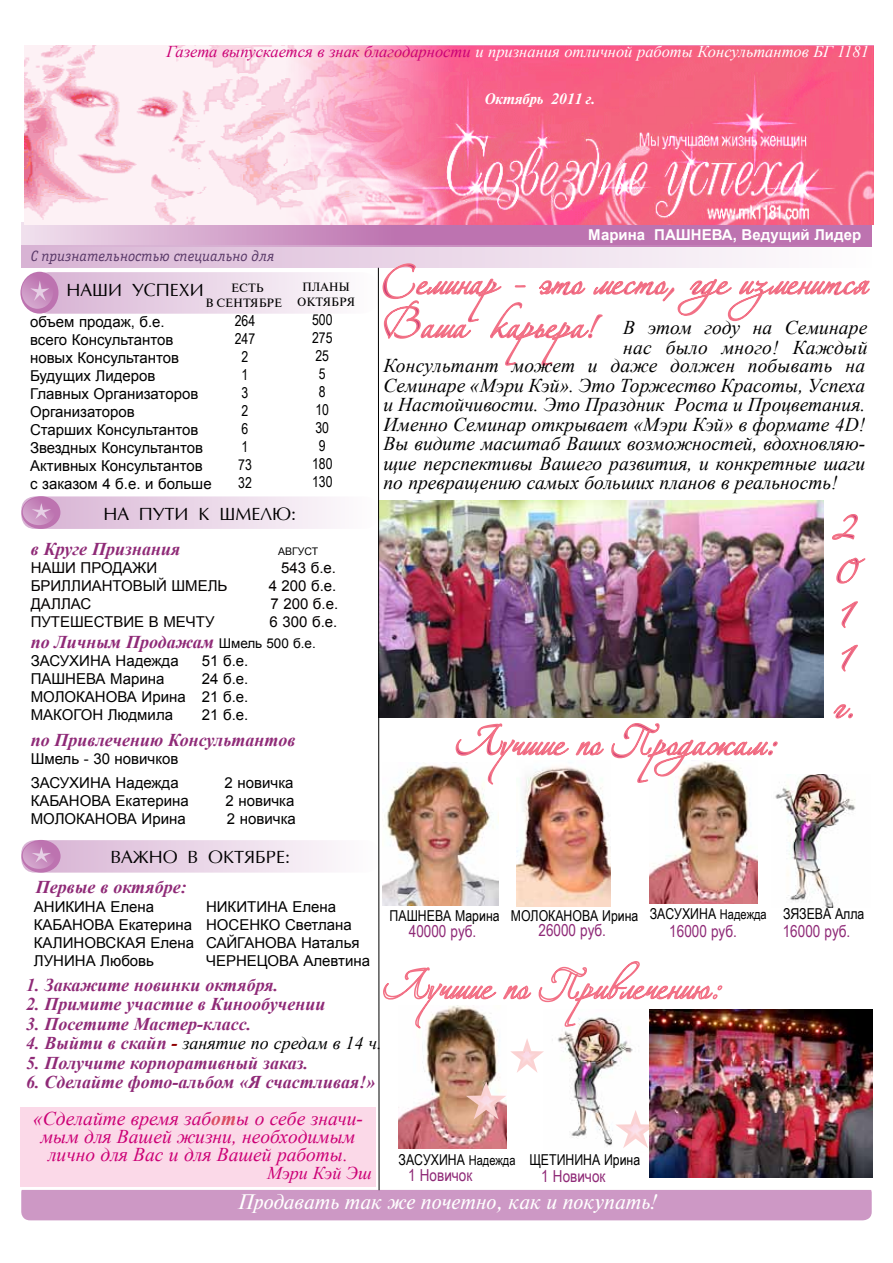
<style>
.page{position:relative;width:893px;height:1263px;background:#fff}
.page>*{position:absolute;margin:0;border:0;box-sizing:border-box;transform-origin:0 0}
.t1{font:54px/43.5px "Zeferino Three";color:#ca3f79;text-align:justify}
.t2{font:italic 21px "Newton C";color:#fff}
.t3{font:italic 19.5px "Times New Roman";color:#000}
.t4{font:italic 19.5px/18px "Times New Roman";color:#cb0075;text-align:center}
.t5{font:italic 700 18px "Times New Roman";color:#8f2a77}
.t6{font:18px "AG Opt Cyrillic Normal";color:#000}
.t7{font:italic 18px "Times New Roman";color:#000}
.t8{font:italic 18px "Times New Roman";color:#cb0075}
.t9{font:italic 16.5px "Times New Roman";color:#fff}
.t10{font:16.5px "Arial Narrow";color:#8f2a77}
.t11{font:italic 700 15.15px "Newton C";color:#fff}
.t12{font:15px/18px "Arial";color:#000}
.t13{font:15px/24px "Arial";color:#000101}
.t14{font:15px/18px "Arial Narrow";color:#000;text-align:center}
.t15{font:15px "Arial";color:#040100}
.t16{font:italic 15px "Officina Serif C";color:#583867}
.t17{font:700 15px "Arial";color:#fff}
.t18{font:12px/15px "Newton C";color:#000}
.t19{font:10.5px "Arial";letter-spacing:.11em;color:#000}
.s1{color:#cb0075}
.s2{font-family:"Arial";font-weight:400;font-style:normal;font-size:13.5px;color:#000101}
.s3{font-size:13.5px}
.s4{font-weight:700;color:#8f2a77}
.s5{font-weight:700;color:#8f0000}
.s6{font-weight:700;color:#db4d64}
</style>
<div class="page">
<svg style="left:21px;top:223px;width:851px;height:22px;background:#c88bbd"></svg>
<div style="left:21px;top:245px;width:851px;height:22px;background:linear-gradient(to right,#d7b2d3,#fefefe)"></div>
<img style="left:449px;top:47px;width:424px;height:178px">
<img style="left:24px;top:46px;width:425px;height:179px">
<img style="left:21px;top:258px;width:851px;height:962px">
<img style="left:649px;top:1009px;width:224px;height:168px">
<p class="t9" style="left:167px;top:40px;width:704px"><span class="s1">Газета выпускается в знак благодарности</span> и признания отличной работы Консультантов БГ 1181</p>
<p class="t11" style="left:485px;top:90px;width:112px">Октябрь 2011 г.</p>
<p class="t16" style="left:31px;top:248px;width:245px">С признательностью специально для</p>
<p class="t6" style="left:66px;top:281px;width:139px">НАШИ УСПЕХИ</p>
<p class="t18" style="left:205px;top:280px;width:78px;text-indent:26px">ЕСТЬ<br>в СЕНТЯБРЕ</p>
<p class="t18" style="left:297px;top:279px;width:59px;text-align:center">ПЛАНЫ<br>ОКтЯБРЯ</p>
<p class="t12" style="left:30px;top:313px;width:183px">объем продаж, б.е.<br>всего Консультантов новых Консультантов<br>Будущих Лидеров<br>Главных Организаторов<br>Организаторов<br>Старших Консультантов<br>Звездных Консультантов<br>Активных Консультантов с заказом 4 б.е. и больше</p>
<p class="t14" style="left:235px;top:311px;width:22px">264<br>247<br>2<br>1<br>3<br>2<br>6<br>1<br>73<br>32</p>
<p class="t14" style="left:312px;top:310px;width:22px">500<br>275<br>25<br>5<br>8<br>10<br>30<br>9<br>180<br>130</p>
<p class="t6" style="left:103px;top:504px;width:49px">На пути</p>
<p class="t6" style="left:199px;top:504px;width:99px">к Шмелю:</p>
<p class="t5" style="left:31px;top:536px;width:151px">в Круге Признания</p>
<p class="t19" style="left:278px;top:544px;width:42px">август</p>
<p class="t15" style="left:31px;top:557px;width:128px">НАШИ ПРОДАЖИ</p>
<p class="t15" style="left:281px;top:557px;width:56px">543 б.е.</p>
<p class="t15" style="left:31px;top:575px;width:21px">Бриллиан</p>
<p class="t15" style="left:113px;top:575px;width:116px">товый Шмель</p>
<p class="t15" style="left:269px;top:575px;width:69px">4 200 б.е.</p>
<p class="t15" style="left:31px;top:593px;width:22px">Даллас</p>
<p class="t15" style="left:270px;top:593px;width:69px">7 200 б.е.</p>
<p class="t15" style="left:31px;top:611px;width:185px">Путеш естви е в Мечту</p>
<p class="t15" style="left:270px;top:611px;width:69px">6 300 б.е.</p>
<p class="t5" style="left:31px;top:629px;width:287px">по Личным Продажам <span class="s2">Шмель 500 б.е.</span></p>
<p class="t13" style="left:31px;top:648px;width:60px">Засухина</p>
<p class="t13" style="left:115px;top:648px;width:65px">Надежда</p>
<p class="t13" style="left:202px;top:648px;width:48px">51 б.е.</p>
<p class="t13" style="left:31px;top:666px;width:23px">Пашн</p>
<p class="t13" style="left:76px;top:666px;width:90px">ева Марина</p>
<p class="t13" style="left:202px;top:666px;width:48px">24 б.е.</p>
<p class="t13" style="left:31px;top:684px;width:24px">Молокано</p>
<p class="t13" style="left:117px;top:684px;width:132px">ва Ирина 21 б.е.</p>
<p class="t13" style="left:31px;top:702px;width:12px">Макогон</p>
<p class="t13" style="left:108px;top:702px;width:67px">Людмила</p>
<p class="t13" style="left:202px;top:702px;width:48px">21 б.е.</p>
<p class="t5" style="left:31px;top:727px;width:266px">по Привлечению Консультантов</p>
<p class="t13" style="left:31px;top:747px;width:149px">Шмель - 30 новичков<br>Засухина</p>
<p class="t13" style="left:115px;top:771px;width:65px">Надежда</p>
<p class="t13" style="left:225px;top:771px;width:70px">2 новичка</p>
<p class="t13" style="left:31px;top:789px;width:11px">кабано</p>
<p class="t13" style="left:91px;top:789px;width:99px">ва Екатерина</p>
<p class="t13" style="left:226px;top:789px;width:70px">2 новичка</p>
<p class="t13" style="left:31px;top:807px;width:156px">МОЛОКАНОВА Ирина</p>
<p class="t13" style="left:227px;top:807px;width:70px">2 новичка</p>
<p class="t6" style="left:110px;top:848px;width:181px">ВАЖНО В ОКТЯБРЕ:</p>
<p class="t5" style="left:36px;top:875px;width:152px">Первые в октябре:</p>
<p class="t12" style="left:34px;top:897px;width:22px">Аникина</p>
<p class="t12" style="left:110px;top:897px;width:45px">Елена</p>
<p class="t12" style="left:34px;top:915px;width:21px">Кабано</p>
<p class="t12" style="left:95px;top:915px;width:99px">ва Екатерина</p>
<p class="t12" style="left:34px;top:933px;width:21px">Калино</p>
<p class="t12" style="left:96px;top:933px;width:21px">вска</p>
<p class="t12" style="left:135px;top:933px;width:61px">я Елена</p>
<p class="t12" style="left:34px;top:951px;width:31px">Лунина</p>
<p class="t12" style="left:100px;top:951px;width:55px">Любовь</p>
<p class="t12" style="left:206px;top:897px;width:22px">Ники</p>
<p class="t12" style="left:247px;top:897px;width:21px">тина</p>
<p class="t12" style="left:293px;top:897px;width:45px">Елена</p>
<p class="t12" style="left:206px;top:915px;width:55px">Носенко</p>
<p class="t12" style="left:285px;top:915px;width:68px">Светлана</p>
<p class="t12" style="left:206px;top:933px;width:42px">Сайгано</p>
<p class="t12" style="left:206px;top:933px;width:165px;text-indent:71px">ва Наталья<br>Черн ецова Алевтина</p>
<p class="t17" style="left:588px;top:224px;width:274px">Марина ПАШНЕВА, Ведущий Лидер</p>
<p class="t3" style="left:623px;top:314px;width:246px">В этом году на Семинаре</p>
<p class="t3" style="left:623px;top:334px;width:246px">нас было много! Каждый</p>
<p class="t3" style="left:383px;top:352px;width:483px">Консультант может и даже должен побывать на</p>
<p class="t3" style="left:383px;top:372px;width:483px">Семинаре «Мэри Кэй». Это Торжество Красоты, Успеха</p>
<p class="t3" style="left:383px;top:391px;width:483px">и Настойчивости. Это Праздник Роста и Процветания.</p>
<p class="t3" style="left:383px;top:411px;width:483px">Именно Семинар открывает «Мэри Кэй» в формате 4D!</p>
<p class="t3" style="left:383px;top:430px;width:483px">Вы видите масштаб Ваших возможностей, вдохновляю-</p>
<p class="t3" style="left:383px;top:450px;width:483px">щие перспективы Вашего развития, и конкретные шаги</p>
<p class="t3" style="left:383px;top:469px;width:456px">по превращению самых больших планов в реальность!</p>
<h1 class="t1" style="left:832px;top:498px;width:25px">2<br>0<br>1<br>1</h1>
<h1 class="t1" style="left:831px;top:677px;width:27px">г.</h1>
<p class="t14" style="left:390px;top:906px;width:476px">Пашнева Марина Молоканова Ирина Засухина <span class="s3">Надежда</span> Зязева Алла</p>
<p class="t10" style="left:669px;top:919px;width:69px">16000 руб.</p>
<p class="t10" style="left:409px;top:919px;width:69px">40000 руб.</p>
<p class="t10" style="left:538px;top:918px;width:69px">26000 руб.</p>
<p class="t10" style="left:783px;top:919px;width:69px">16000 руб.</p>
<p class="t5" style="left:26px;top:972px;width:254px">1. Закажите новинки октября.</p>
<p class="t5" style="left:26px;top:992px;width:301px">2. Примите участие в Кинообучении</p>
<p class="t5" style="left:26px;top:1011px;width:227px">3. Посетите Мастер-класс.</p>
<p class="t7" style="left:26px;top:1031px;width:357px"><span class="s4">4. Выйти в скайп</span> <span class="s5">-</span> занятие по средам в 14 ч.</p>
<p class="t5" style="left:26px;top:1050px;width:284px">5. Получите корпоративный заказ.</p>
<p class="t5" style="left:26px;top:1069px;width:351px">6. Сделайте фото-альбом «Я счастливая!»</p>
<p class="t4" style="left:33px;top:1109px;width:332px">«Сделайте время заб<span class="s6">от</span>ы о себе значи&shy;мым для Вашей жизни, необходимым лично для Вас и для Вашей работы.</p>
<p class="t8" style="left:267px;top:1161px;width:106px">Мэри Кэй Эш</p>
<p class="t14" style="left:399px;top:1150px;width:243px">Засухина <span class="s3">Надежда</span> ЩЕТИНИНА Ирина</p>
<p class="t10" style="left:541px;top:1164px;width:66px">1 Новичок</p>
<p class="t10" style="left:408px;top:1163px;width:66px">1 Новичок</p>
<p class="t2" style="left:237px;top:1190px;width:419px">Продавать так же почетно, как и покупать!</p>
</div>
